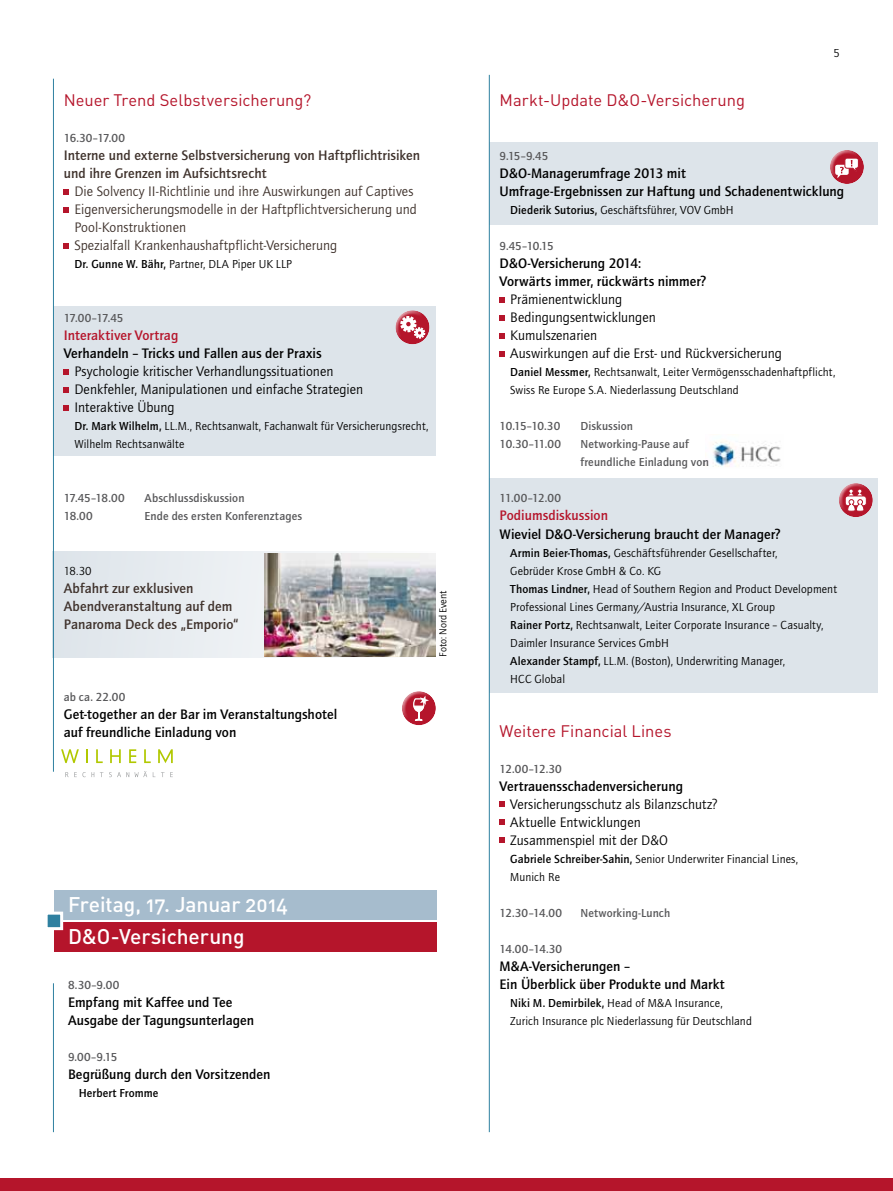
<style>
.page{position:relative;width:893px;height:1191px;background:#fff}
.page>*{position:absolute;margin:0;border:0;box-sizing:border-box;transform-origin:0 0}
.t1{font:21px/31.5px "DIN Medium Alternate";letter-spacing:-.005em;color:#fff}
.t2{font:16.5px "DIN Regular Alternate";color:#b5152b}
.t3{font:500 14.25px/18px "Quay Sans ITC Std";letter-spacing:.005em;color:#000}
.t4{font:14.25px/18px "Quay Sans ITC Std";letter-spacing:.005em;color:#000}
.t5{font:14.25px/18px "Quay Sans ITC Std";letter-spacing:.005em;color:#3f322c}
.t6{font:500 14.25px/18px "Quay Sans ITC Std";letter-spacing:.005em;color:#3f322c}
.t7{font:500 14.25px "Quay Sans ITC Std";letter-spacing:.005em;color:#b5152b}
.t8{font:12px/18px "Quay Sans ITC Std";letter-spacing:.01em;color:#000}
.t9{font:500 12px/18px "Quay Sans ITC Std";letter-spacing:.01em;color:#58585a}
.t10{font:500 12px "Quay Sans ITC Std";letter-spacing:.015em;color:#000}
.t11{font:10.5px "Quay Sans ITC Std";letter-spacing:-.005em;color:#000}
.s1{font-weight:500}
</style>
<div class="page">
<div style="left:489px;top:478px;width:388px;height:214px;background:#dde4ea"></div>
<div style="left:489px;top:142px;width:388px;height:83px;background:#dde4ea"></div>
<div style="left:53px;top:551px;width:383px;height:106px;background:#e6ebef"></div>
<div style="left:53px;top:306px;width:383px;height:150px;background:#dde4ea"></div>
<div style="left:0;top:1178px;width:893px;height:13px;background:#b5152b"></div>
<svg style="left:64px;top:189px;width:5px;height:5px"></svg>
<svg style="left:64px;top:207px;width:5px;height:5px"></svg>
<svg style="left:64px;top:243px;width:5px;height:5px"></svg>
<svg style="left:64px;top:369px;width:5px;height:5px"></svg>
<svg style="left:64px;top:387px;width:5px;height:5px"></svg>
<svg style="left:64px;top:405px;width:5px;height:5px"></svg>
<hr style="left:53px;top:79px;width:1px;height:692px;background:#2e80a0">
<hr style="left:489px;top:75px;width:1px;height:1057px;background:#2e80a0">
<img style="left:265px;top:553px;width:171px;height:104px">
<div style="left:395px;top:308px;width:32px;height:34px;background:#fff;opacity:.75"></div>
<div style="left:397px;top:312px;width:34px;height:32px;background:#fff;opacity:.75"></div>
<svg style="left:400px;top:316px;width:25px;height:23px"></svg>
<div style="left:401px;top:689px;width:32px;height:34px;background:#fff;opacity:.75"></div>
<div style="left:404px;top:693px;width:33px;height:32px;background:#fff;opacity:.75"></div>
<svg style="left:409px;top:695px;width:20px;height:26px"></svg>
<svg style="left:61px;top:749px;width:18px;height:14px"></svg>
<svg style="left:86px;top:749px;width:2px;height:14px"></svg>
<svg style="left:96px;top:749px;width:7px;height:14px"></svg>
<svg style="left:110px;top:749px;width:11px;height:14px"></svg>
<svg style="left:129px;top:749px;width:7px;height:14px"></svg>
<svg style="left:144px;top:749px;width:7px;height:14px"></svg>
<svg style="left:158px;top:749px;width:15px;height:14px"></svg>
<svg style="left:65px;top:772px;width:21px;height:5px"></svg>
<svg style="left:109px;top:772px;width:20px;height:5px"></svg>
<svg style="left:135px;top:771px;width:12px;height:6px"></svg>
<svg style="left:161px;top:772px;width:12px;height:5px"></svg>
<div style="left:54px;top:890px;width:383px;height:29px;background:#a6bccd"></div>
<div style="left:54px;top:922px;width:382px;height:29px;background:#b5152b"></div>
<div style="left:45px;top:911px;width:18px;height:19px;background:#2e80a0;border:3px solid #fff"></div>
<div style="left:829px;top:148px;width:32px;height:34px;background:#fff;opacity:.75"></div>
<div style="left:832px;top:152px;width:33px;height:32px;background:#fff;opacity:.75"></div>
<svg style="left:835px;top:157px;width:24px;height:21px"></svg>
<div style="left:838px;top:481px;width:32px;height:34px;background:#fff;opacity:.75"></div>
<div style="left:840px;top:485px;width:34px;height:32px;background:#fff;opacity:.75"></div>
<div style="left:845px;top:496px;width:21px;height:10px;background:#fff;border-radius:3px"></div>
<div style="left:845px;top:496px;width:22px;height:10px;border:1px solid #b5152b;border-radius:3px"></div>
<svg style="left:847px;top:488px;width:17px;height:24px"></svg>
<hr style="left:53px;top:983px;width:1px;height:149px;background:#2e80a0">
<svg style="left:500px;top:297px;width:5px;height:5px"></svg>
<svg style="left:500px;top:315px;width:5px;height:5px"></svg>
<svg style="left:500px;top:333px;width:5px;height:5px"></svg>
<svg style="left:500px;top:351px;width:5px;height:5px"></svg>
<svg style="left:500px;top:801px;width:5px;height:5px"></svg>
<svg style="left:500px;top:819px;width:5px;height:5px"></svg>
<svg style="left:500px;top:837px;width:5px;height:5px"></svg>
<img style="left:712px;top:440px;width:69px;height:27px">
<h2 class="t2" style="left:64px;top:89px;width:249px">Neuer Trend Selbstversicherung?</h2>
<p class="t9" style="left:64px;top:129px;width:63px">16.30–17.00</p>
<p class="t6" style="left:64px;top:147px;width:358px">Interne und externe Selbstversicherung von Haftpflichtrisiken und ihre Grenzen im Aufsichtsrecht</p>
<p class="t5" style="left:74px;top:183px;width:344px">Die Solvency II-Richtlinie und ihre Auswirkungen auf Captives Eigenversicherungsmodelle in der Haftpflichtversicherung und Pool-Konstruktionen<br>Spezialfall Krankenhaushaftpflicht-Versicherung</p>
<p class="t8" style="left:74px;top:255px;width:219px"><span class="s1">Dr. Gunne W. Bähr,</span> Partner, DLA Piper UK LLP</p>
<p class="t9" style="left:64px;top:309px;width:61px">17.00–17.45</p>
<p class="t7" style="left:64px;top:327px;width:116px">Interaktiver Vortrag</p>
<p class="t3" style="left:64px;top:345px;width:259px">Verhandeln – Tricks und Fallen aus der Praxis</p>
<p class="t4" style="left:74px;top:363px;width:290px">Psychologie kritischer Verhandlungssituationen<br>Denkfehler, Manipulationen und einfache Strategien<br>Interaktive Übung</p>
<p class="t8" style="left:74px;top:417px;width:355px"><span class="s1">Dr. Mark Wilhelm,</span> LL.M., Rechtsanwalt, Fachanwalt für Versicherungsrecht,<br>Wilhelm Rechtsanwälte</p>
<p class="t9" style="left:64px;top:489px;width:73px">17.45–18.00 A</p>
<p class="t9" style="left:152px;top:489px;width:94px">bschlussdiskussion</p>
<p class="t9" style="left:64px;top:507px;width:61px">18.00 E</p>
<p class="t9" style="left:151px;top:507px;width:153px">nde des ersten Konferenztages</p>
<p class="t8" style="left:64px;top:561px;width:29px">18.30</p>
<p class="t6" style="left:64px;top:579px;width:176px">Abfahrt zur exklusiven<br>Abendveranstaltung auf dem<br>Panaroma Deck des „Emporio“</p>
<p class="t9" style="left:64px;top:687px;width:63px">ab ca. 22.00</p>
<p class="t3" style="left:64px;top:705px;width:275px">Get-together an der Bar im Veranstaltungshotel auf freundliche Einladung von</p>
<p class="t11" style="left:437px;top:657px;width:67px;rotate:-90deg">Foto: Nord Event</p>
<h1 class="t1" style="left:68px;top:888px;width:222px">Freitag, 17. Januar 2014<br>D&amp;O-Versicherung</h1>
<p class="t9" style="left:68px;top:975px;width:53px">8.30–9.00</p>
<p class="t3" style="left:68px;top:993px;width:188px">Empfang mit Kaffee und Tee<br>Ausgabe der Tagungsunterlagen</p>
<p class="t9" style="left:68px;top:1047px;width:51px">9.00–9.15</p>
<p class="t3" style="left:68px;top:1065px;width:204px">Begrüßung durch den Vorsitzenden</p>
<p class="t10" style="left:79px;top:1085px;width:81px">Herbert Fromme</p>
<h2 class="t2" style="left:500px;top:89px;width:247px">Markt-Update D&amp;O-Versicherung</h2>
<p class="t8" style="left:833px;top:44px;width:8px">5</p>
<p class="t9" style="left:500px;top:147px;width:50px">9.15–9.45</p>
<p class="t3" style="left:500px;top:165px;width:346px">D&amp;O-Managerumfrage 2013 mit<br>Umfrage-Ergebnissen zur Haftung und Schadenentwicklung</p>
<p class="t8" style="left:510px;top:201px;width:225px"><span class="s1">Diederik Sutorius,</span> Geschäftsführer, VOV GmbH</p>
<p class="t9" style="left:500px;top:237px;width:56px">9.45–10.15</p>
<p class="t3" style="left:500px;top:255px;width:208px">D&amp;O-Versicherung 2014:<br>Vorwärts immer, rückwärts nimmer?</p>
<p class="t4" style="left:510px;top:291px;width:273px">Prämienentwicklung<br>Bedingungsentwicklungen<br>Kumulszenarien<br>Auswirkungen auf die Erst- und Rückversicherung</p>
<p class="t8" style="left:510px;top:363px;width:327px"><span class="s1">Daniel Messmer,</span> Rechtsanwalt, Leiter Vermögensschadenhaftpflicht,<br>Swiss Re Europe S.A. Niederlassung Deutschland</p>
<p class="t9" style="left:500px;top:417px;width:73px">10.15–10.30 D</p>
<p class="t9" style="left:588px;top:417px;width:46px">iskussion</p>
<p class="t9" style="left:500px;top:435px;width:74px">10.30–11.00 N</p>
<p class="t9" style="left:580px;top:435px;width:130px;text-indent:8px">etworking-Pause auf freundliche Einladung von</p>
<p class="t9" style="left:500px;top:489px;width:63px">11.00–12.00</p>
<p class="t7" style="left:500px;top:507px;width:110px">Podiumsdiskussion</p>
<p class="t3" style="left:500px;top:525px;width:282px">Wieviel D&amp;O-Versicherung braucht der Manager?</p>
<p class="t8" style="left:510px;top:543px;width:328px"><span class="s1">Armin Beier-Thomas,</span> Geschäftsführender Gesellschafter,<br>Gebrüder Krose GmbH &amp; Co. KG<br><span class="s1">Thomas Lindner,</span> Head of Southern Region and Product Development Professional Lines Germany/Austria Insurance, XL Group<br><span class="s1">Rainer Portz,</span> Rechtsanwalt, Leiter Corporate Insurance – Casualty, Daimler Insurance Services GmbH<br><span class="s1">Alexander Stampf,</span> LL.M. (Boston), Underwriting Manager,<br>HCC Global</p>
<h2 class="t2" style="left:500px;top:719px;width:174px">Weitere Financial Lines</h2>
<p class="t9" style="left:500px;top:759px;width:64px">12.00–12.30</p>
<p class="t3" style="left:500px;top:777px;width:185px">Vertrauensschadenversicherung</p>
<p class="t4" style="left:510px;top:795px;width:209px">Versicherungsschutz als Bilanzschutz?<br>Aktuelle Entwicklungen<br>Zusammenspiel mit der D&amp;O</p>
<p class="t8" style="left:510px;top:849px;width:289px"><span class="s1">Gabriele Schreiber-Sahin,</span> Senior Underwriter Financial Lines,<br>Munich Re</p>
<p class="t9" style="left:500px;top:903px;width:172px">12.30–14.00 Networking-Lunch</p>
<p class="t9" style="left:500px;top:939px;width:64px">14.00–14.30</p>
<p class="t3" style="left:500px;top:957px;width:226px">M&amp;A-Versicherungen –<br>Ein Überblick über Produkte und Markt</p>
<p class="t8" style="left:510px;top:993px;width:243px"><span class="s1">Niki M. Demirbilek,</span> Head of M&amp;A Insurance,<br>Zurich Insurance plc Niederlassung für Deutschland</p>
</div>
